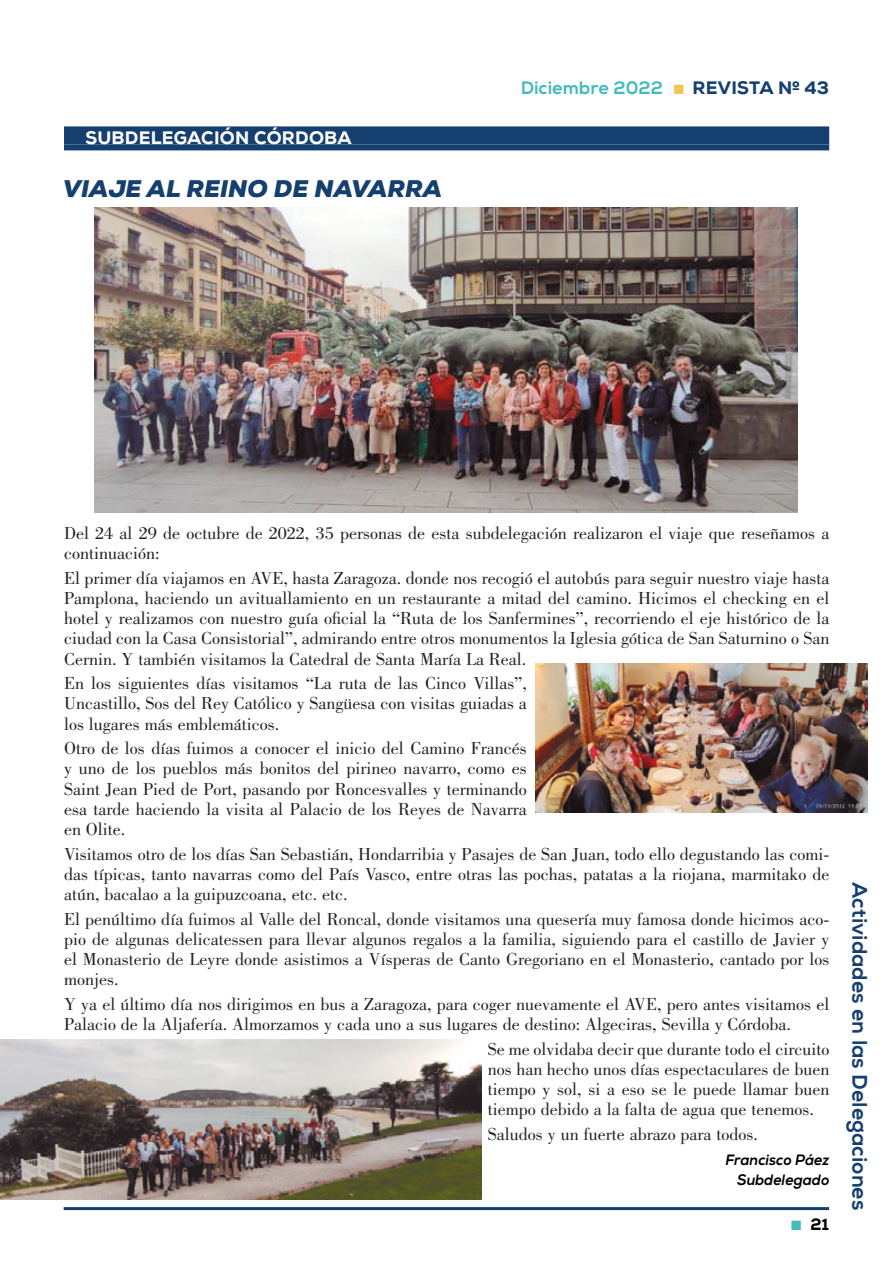
<style>
.page{position:relative;width:893px;height:1263px;background:#fff}
.page>*{position:absolute;margin:0;border:0;box-sizing:border-box;transform-origin:0 0}
.t1{font:italic 900 24px "Nexa";color:#143f6f}
.t2{font:800 21px "Nexa";color:#143f6f}
.t3{font:18px/20.2px "Bodoni";color:#212121;text-align:justify}
.t4{font:800 18px "Nexa";color:#45babd}
.t5{font:800 18px "Nexa";letter-spacing:.015em;color:#fff}
.t6{font:800 16.5px "Nexa";color:#000}
.t7{font:italic 800 15px/20.2px "Nexa";color:#000;text-align:right;scale:.95 1}
.s1{color:#f1c754}
.s2{color:#143f6f}
.s3{color:#45babd}
</style>
<div class="page">
<hr style="left:64px;top:1207px;width:765px;height:3px;background:#143f6f">
<div style="left:64px;top:126px;width:765px;height:18px;background:#143f6f"></div>
<div style="left:64px;top:144px;width:765px;height:6px;background:#143f6f"></div>
<img style="left:95px;top:207px;width:703px;height:306px">
<img style="left:0;top:1039px;width:481px;height:160px">
<img style="left:535px;top:663px;width:332px;height:150px">
<p class="t5" style="left:85px;top:127px;width:268px">SUBDELEGACIÓN CÓRDOBA</p>
<h1 class="t1" style="left:63px;top:173px;width:380px">VIAJE AL REINO DE NAVARRA</h1>
<p class="t4" style="left:521px;top:77px;width:310px">Diciembre 2022 <span class="s1">■</span> <span class="s2">REVISTA Nº 43</span></p>
<p class="t3" style="left:64px;top:523px;width:767px">Del 24 al 29 de octubre de 2022, 35 personas de esta subdelegación realizaron el viaje que reseñamos a continuación:</p>
<p class="t3" style="left:64px;top:568px;width:767px">El primer día viajamos en AVE, hasta Zaragoza. donde nos recogió el autobús para seguir nuestro viaje hasta Pamplona, haciendo un avituallamiento en un restaurante a mitad del camino. Hicimos el checking en el hotel y realizamos con nuestro guía oficial la “Ruta de los Sanfermines”, recorriendo el eje histórico de la ciudad con la Casa Consistorial”, admirando entre otros monumentos la Iglesia gótica de San Saturnino o San Cernin. Y también visitamos la Catedral de Santa María La Real.</p>
<p class="t3" style="left:64px;top:673px;width:464px">En los siguientes días visitamos “La ruta de las Cinco Villas”, Uncastillo, Sos del Rey Católico y Sangüesa con visitas guiadas a los lugares más emblemáticos.</p>
<p class="t3" style="left:64px;top:738px;width:464px">Otro de los días fuimos a conocer el inicio del Camino Francés y uno de los pueblos más bonitos del pirineo navarro, como es Saint Jean Pied de Port, pasando por Roncesvalles y terminando esa tarde haciendo la visita al Palacio de los Reyes de Navarra en Olite.</p>
<p class="t3" style="left:64px;top:844px;width:767px">Visitamos otro de los días San Sebastián, Hondarribia y Pasajes de San Juan, todo ello degustando las comi&shy;das típicas, tanto navarras como del País Vasco, entre otras las pochas, patatas a la riojana, marmitako de atún, bacalao a la guipuzcoana, etc. etc.</p>
<p class="t3" style="left:64px;top:909px;width:767px">El penúltimo día fuimos al Valle del Roncal, donde visitamos una quesería muy famosa donde hicimos aco&shy;pio de algunas delicatessen para llevar algunos regalos a la familia, siguiendo para el castillo de Javier y el Monasterio de Leyre donde asistimos a Vísperas de Canto Gregoriano en el Monasterio, cantado por los monjes.</p>
<p class="t3" style="left:64px;top:994px;width:767px">Y ya el último día nos dirigimos en bus a Zaragoza, para coger nuevamente el AVE, pero antes visitamos el<br>Palacio de la Aljafería. Almorzamos y cada uno a sus lugares de destino: Algeciras, Sevilla y Córdoba.</p>
<p class="t3" style="left:488px;top:1039px;width:343px">Se me olvidaba decir que durante todo el circuito nos han hecho unos días espectaculares de buen tiempo y sol, si a eso se le puede llamar buen tiempo debido a la falta de agua que tenemos.</p>
<p class="t3" style="left:488px;top:1124px;width:272px">Saludos y un fuerte abrazo para todos.</p>
<p class="t7" style="left:725px;top:1149px;width:111px">Francisco Páez<br>Subdelegado</p>
<p class="t6" style="left:791px;top:1214px;width:40px"><span class="s3">■</span> 21</p>
<p class="t2" style="left:873px;top:882px;width:329px;rotate:90deg">Actividades en las Delegaciones</p>
</div>
